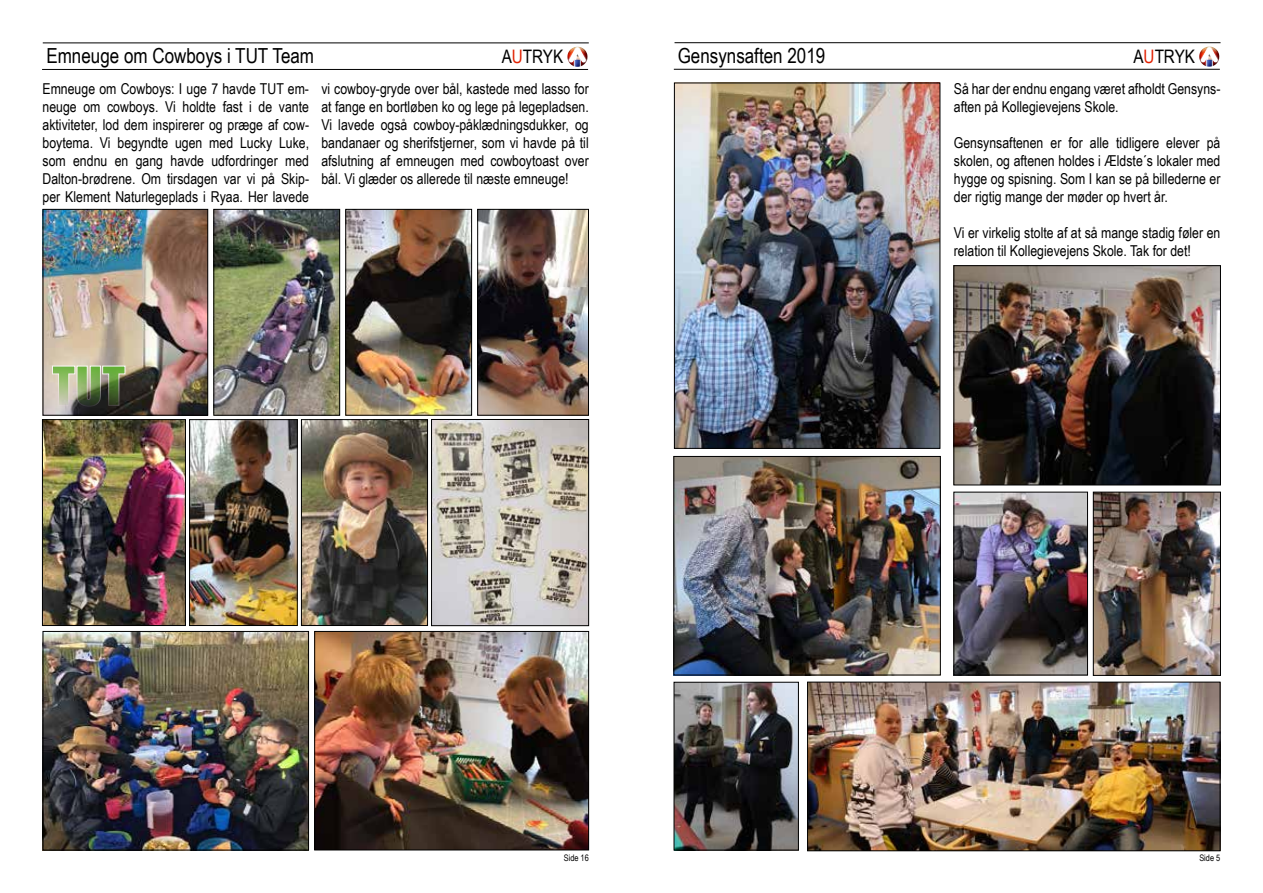
<style>
.page{position:relative;width:1263px;height:893px;background:#fff}
.page>*{position:absolute;margin:0;border:0;box-sizing:border-box;transform-origin:0 0}
.t1{font:20.7px "Arial Narrow";color:#000}
.t2{font:18.6px "Arial Narrow";color:#000}
.t3{font:15px/18px "Arial Narrow";color:#000;text-align:justify}
.t4{font:9px "Arial Narrow";color:#000}
.s1{color:#e12000}
</style>
<div class="page">
<hr style="left:42px;top:69px;width:546px;height:1px;background:#000">
<hr style="left:43px;top:43px;width:546px;height:1px;background:#000">
<svg style="left:569px;top:47px;width:17px;height:18px"></svg>
<img style="left:567px;top:47px;width:13px;height:19px">
<hr style="left:674px;top:69px;width:546px;height:1px;background:#000">
<hr style="left:674px;top:42px;width:546px;height:1px;background:#000">
<svg style="left:1200px;top:47px;width:18px;height:18px"></svg>
<img style="left:1199px;top:47px;width:13px;height:19px">
<img style="left:433px;top:421px;width:154px;height:203px">
<div style="left:431px;top:419px;width:158px;height:207px;border:1px solid #000"></div>
<img style="left:479px;top:211px;width:108px;height:203px">
<div style="left:477px;top:209px;width:112px;height:207px;border:1px solid #000"></div>
<img style="left:45px;top:211px;width:161px;height:203px">
<div style="left:43px;top:209px;width:165px;height:207px;border:1px solid #000"></div>
<img style="left:215px;top:211px;width:123px;height:203px">
<div style="left:213px;top:209px;width:127px;height:207px;border:1px solid #000"></div>
<img style="left:44px;top:421px;width:140px;height:203px">
<div style="left:42px;top:419px;width:144px;height:207px;border:1px solid #000"></div>
<img style="left:347px;top:211px;width:123px;height:203px">
<div style="left:345px;top:209px;width:127px;height:207px;border:1px solid #000"></div>
<img style="left:316px;top:633px;width:271px;height:215px">
<div style="left:314px;top:631px;width:275px;height:219px;border:1px solid #000"></div>
<img style="left:191px;top:421px;width:105px;height:203px">
<div style="left:189px;top:419px;width:109px;height:207px;border:1px solid #000"></div>
<img style="left:303px;top:421px;width:123px;height:203px">
<div style="left:301px;top:419px;width:127px;height:207px;border:1px solid #000"></div>
<img style="left:45px;top:633px;width:262px;height:215px">
<div style="left:43px;top:631px;width:266px;height:219px;border:1px solid #000"></div>
<svg style="left:52px;top:365px;width:74px;height:42px;background:#84956c"></svg>
<img style="left:676px;top:85px;width:262px;height:362px">
<div style="left:674px;top:83px;width:266px;height:366px;border:1px solid #000"></div>
<img style="left:955px;top:267px;width:264px;height:216px">
<div style="left:953px;top:265px;width:268px;height:220px;border:1px solid #000"></div>
<img style="left:675px;top:458px;width:264px;height:215px">
<div style="left:673px;top:456px;width:268px;height:219px;border:1px solid #000"></div>
<img style="left:955px;top:494px;width:131px;height:179px">
<div style="left:953px;top:492px;width:135px;height:183px;border:1px solid #000"></div>
<img style="left:1095px;top:494px;width:124px;height:180px">
<div style="left:1093px;top:492px;width:128px;height:184px;border:1px solid #000"></div>
<img style="left:676px;top:684px;width:121px;height:164px">
<div style="left:674px;top:682px;width:125px;height:168px;border:1px solid #000"></div>
<img style="left:809px;top:684px;width:409px;height:165px">
<div style="left:807px;top:682px;width:413px;height:169px;border:1px solid #000"></div>
<h1 class="t1" style="left:46px;top:40px;width:269px">Emneuge om Cowboys i TUT Team</h1>
<p class="t2" style="left:502px;top:43px;width:63px">A<span class="s1">U</span>TRYK</p>
<h1 class="t1" style="left:678px;top:41px;width:149px">Gensynsaften 2019</h1>
<p class="t2" style="left:1133px;top:43px;width:63px">A<span class="s1">U</span>TRYK</p>
<p class="t3" style="left:43px;top:79px;width:268px">Emneuge om Cowboys: I uge 7 havde TUT em&shy;neuge om cowboys. Vi holdte fast i de vante aktiviteter, lod dem inspirerer og præge af cow&shy;boytema. Vi begyndte ugen med Lucky Luke, som endnu en gang havde udfordringer med Dalton-brødrene. Om tirsdagen var vi på Skip&shy;per Klement Naturlegeplads i Ryaa. Her lavede</p>
<p class="t3" style="left:954px;top:79px;width:268px">Så har der endnu engang været afholdt Gensyns&shy;aften på Kollegievejens Skole.</p>
<p class="t3" style="left:321px;top:79px;width:269px">vi cowboy-gryde over bål, kastede med lasso for at fange en bortløben ko og lege på legepladsen.<br>Vi lavede også cowboy-påklædningsdukker, og bandanaer og sherifstjerner, som vi havde på til afslutning af emneugen med cowboytoast over bål. Vi glæder os allerede til næste emneuge!</p>
<p class="t3" style="left:954px;top:133px;width:268px">Gensynsaftenen er for alle tidligere elever på skolen, og aftenen holdes i Ældste´s lokaler med hygge og spisning. Som I kan se på billederne er der rigtig mange der møder op hvert år.</p>
<p class="t3" style="left:954px;top:223px;width:268px">Vi er virkelig stolte af at så mange stadig føler en relation til Kollegievejens Skole. Tak for det!</p>
<p class="t4" style="left:564px;top:851px;width:27px">Side 16</p>
<p class="t4" style="left:1199px;top:851px;width:22px">Side 5</p>
</div>
